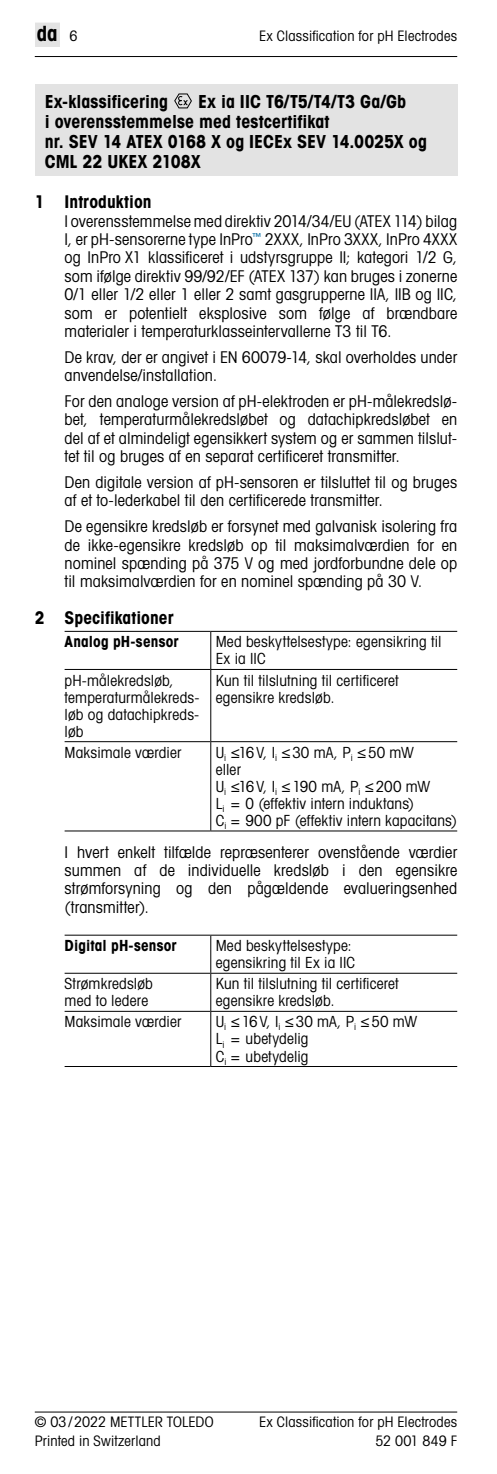
<style>
.page{position:relative;width:497px;height:1474px;background:#fff}
.page>*{position:absolute;margin:0;border:0;box-sizing:border-box;transform-origin:0 0}
._55_Language_code{font:21px "Avant Gardefor MT Bd";color:#000}
._09_Titel_Ex-classif{font:17.85px/20.1px "Avant Gardefor MT Bd";color:#000}
._10_Title_1{font:17.5px "Avant Gardefor MT Bd";letter-spacing:.005em;color:#000}
._21_Body_Text_Abstan{font:16.1px/18.4px "Avant Gardefor MT Bk";letter-spacing:.01em;color:#000;text-align:justify}
._30_Table_body_text{font:15.4px/17.2px "Avant Gardefor MT Bk";letter-spacing:.01em;color:#000}
._30_Table_body_text-2{font:15.4px "Avant Gardefor MT Bd";letter-spacing:.01em;color:#000}
.t1{font:14.35px "Avant Gardefor MT Bk";letter-spacing:.01em;color:#000}
</style>
<div class="page">
<div style="left:35px;top:22px;width:25px;height:25px;background:#e3e3e3"></div>
<hr style="left:35px;top:56px;width:421px;height:1px;background:#000">
<hr style="left:35px;top:1411px;width:421px;height:1px;background:#000">
<hr style="left:64px;top:631px;width:146px;height:1px;background:#000">
<hr style="left:210px;top:631px;width:246px;height:1px;background:#000">
<hr style="left:210px;top:632px;width:1px;height:37px;background:#000">
<hr style="left:64px;top:669px;width:146px;height:1px;background:#000">
<hr style="left:210px;top:669px;width:246px;height:1px;background:#000">
<hr style="left:210px;top:670px;width:1px;height:71px;background:#000">
<hr style="left:64px;top:741px;width:146px;height:1px;background:#000">
<hr style="left:210px;top:741px;width:246px;height:1px;background:#000">
<hr style="left:210px;top:742px;width:1px;height:88px;background:#000">
<hr style="left:64px;top:830px;width:146px;height:1px;background:#000">
<hr style="left:210px;top:830px;width:246px;height:1px;background:#000">
<hr style="left:64px;top:934px;width:146px;height:1px;background:#000">
<hr style="left:210px;top:934px;width:246px;height:1px;background:#000">
<hr style="left:64px;top:1066px;width:146px;height:1px;background:#000">
<hr style="left:210px;top:1066px;width:246px;height:1px;background:#000">
<hr style="left:210px;top:935px;width:1px;height:37px;background:#000">
<hr style="left:64px;top:972px;width:146px;height:1px;background:#000">
<hr style="left:210px;top:972px;width:246px;height:1px;background:#000">
<hr style="left:210px;top:973px;width:1px;height:37px;background:#000">
<hr style="left:64px;top:1010px;width:146px;height:1px;background:#000">
<hr style="left:210px;top:1010px;width:246px;height:1px;background:#000">
<hr style="left:210px;top:1011px;width:1px;height:55px;background:#000">
<div style="left:35px;top:84px;width:421px;height:92px;background:#e3e3e3"></div>
<svg style="left:174px;top:93px;width:18px;height:15px"></svg>
<hr style="left:0;top:22px;width:346px;height:1px;background:#fff">
<p class="_55_Language_code" style="left:37px;top:20px;width:22px">da</p>
<p class="t1" style="left:69px;top:27px;width:10px">6</p>
<p class="t1" style="left:259px;top:27px;width:199px">Ex Classification for pH Electrodes</p>
<p class="_09_Titel_Ex-classif" style="left:45px;top:91px;width:383px;text-indent:153px">Ex ia IIC T6/T5/T4/T3 Ga/Gb<br>i overensstemmelse med testcertifikat<br>nr. SEV 14 ATEX 0168 X og IECEx SEV 14.0025X og<br>CML 22 UKEX 2108X</p>
<p class="_09_Titel_Ex-classif" style="left:45px;top:91px;width:125px">Ex-klassificering</p>
<p class="_10_Title_1" style="left:35px;top:191px;width:118px">1 Introduktion</p>
<p class="_21_Body_Text_Abstan" style="left:64px;top:211px;width:393px">I overensstemmelse med direktiv 2014/34/EU (ATEX 114) bilag I, er pH-sensorerne type InPro<sup>™</sup> 2XXX, InPro 3XXX, InPro 4XXX og InPro X1 klassificeret i udstyrsgruppe II; kategori 1/2 G, som ifølge direktiv 99/92/EF (ATEX 137) kan bruges i zonerne 0/1 eller 1/2 eller 1 eller 2 samt gasgrupperne IIA, IIB og IIC, som er potentielt eksplosive som følge af brændbare materialer i temperaturklasseintervallerne T3 til T6.</p>
<p class="_21_Body_Text_Abstan" style="left:64px;top:347px;width:393px">De krav, der er angivet i EN 60079-14, skal overholdes under anvendelse/installation.</p>
<p class="_21_Body_Text_Abstan" style="left:64px;top:391px;width:393px">For den analoge version af pH-elektroden er pH-målekredslø&shy;bet, temperaturmålekredsløbet og datachipkredsløbet en del af et almindeligt egensikkert system og er sammen tilslut&shy;tet til og bruges af en separat certificeret transmitter.</p>
<p class="_21_Body_Text_Abstan" style="left:64px;top:472px;width:393px">Den digitale version af pH-sensoren er tilsluttet til og bruges af et to-lederkabel til den certificerede transmitter.</p>
<p class="_21_Body_Text_Abstan" style="left:64px;top:517px;width:393px">De egensikre kredsløb er forsynet med galvanisk isolering fra de ikke-egensikre kredsløb op til maksimalværdien for en nominel spænding på 375 V og med jordforbundne dele op til maksimalværdien for en nominel spænding på 30 V.</p>
<p class="_10_Title_1" style="left:35px;top:606px;width:140px">2 Specifikationer</p>
<p class="_30_Table_body_text-2" style="left:64px;top:632px;width:115px">Analog pH-sensor</p>
<p class="_30_Table_body_text" style="left:215px;top:633px;width:227px">Med beskyttelsestype: egensikring til<br>Ex ia IIC</p>
<p class="_30_Table_body_text" style="left:64px;top:671px;width:136px">pH-målekredsløb, temperaturmålekreds&shy;løb og datachipkreds&shy;løb</p>
<p class="_30_Table_body_text" style="left:215px;top:671px;width:184px">Kun til tilslutning til certificeret egensikre kredsløb.</p>
<p class="_30_Table_body_text" style="left:64px;top:743px;width:118px">Maksimale værdier</p>
<p class="_30_Table_body_text" style="left:215px;top:743px;width:199px">U<sub>i</sub> ≤16V, I<sub>i</sub> ≤30 mA, P<sub>i</sub> ≤50 mW</p>
<p class="_30_Table_body_text" style="left:215px;top:760px;width:27px">eller</p>
<p class="_30_Table_body_text" style="left:215px;top:777px;width:216px">U<sub>i</sub> ≤16V, I<sub>i</sub> ≤190 mA, P<sub>i</sub> ≤200 mW</p>
<p class="_30_Table_body_text" style="left:215px;top:794px;width:200px">L<sub>i</sub> = 0 (effektiv intern induktans)</p>
<p class="_30_Table_body_text" style="left:215px;top:811px;width:242px">C<sub>i</sub> = 900 pF (effektiv intern kapacitans)</p>
<p class="_21_Body_Text_Abstan" style="left:64px;top:842px;width:393px">I hvert enkelt tilfælde repræsenterer ovenstående værdier summen af de individuelle kredsløb i den egensikre strømforsyning og den pågældende evalueringsenhed (transmitter).</p>
<p class="_30_Table_body_text-2" style="left:64px;top:935px;width:113px">Digital pH-sensor</p>
<p class="_30_Table_body_text" style="left:215px;top:936px;width:141px">Med beskyttelsestype: egensikring til Ex ia IIC</p>
<p class="_30_Table_body_text" style="left:64px;top:974px;width:90px">Strømkredsløb med to ledere</p>
<p class="_30_Table_body_text" style="left:215px;top:974px;width:184px">Kun til tilslutning til certificeret egensikre kredsløb.</p>
<p class="_30_Table_body_text" style="left:64px;top:1012px;width:118px">Maksimale værdier</p>
<p class="_30_Table_body_text" style="left:215px;top:1012px;width:203px">U<sub>i</sub> ≤16V, I<sub>i</sub> ≤30 mA, P<sub>i</sub> ≤50 mW</p>
<p class="_30_Table_body_text" style="left:215px;top:1030px;width:94px">L<sub>i</sub> = ubetydelig</p>
<p class="_30_Table_body_text" style="left:215px;top:1047px;width:94px">C<sub>i</sub> = ubetydelig</p>
<p class="t1" style="left:35px;top:1413px;width:180px">© 03/2022 METTLER TOLEDO</p>
<p class="t1" style="left:259px;top:1413px;width:199px">Ex Classification for pH Electrodes</p>
<p class="t1" style="left:35px;top:1431px;width:127px">Printed in Switzerland</p>
<p class="t1" style="left:375px;top:1431px;width:83px">52 001 849 F</p>
</div>
